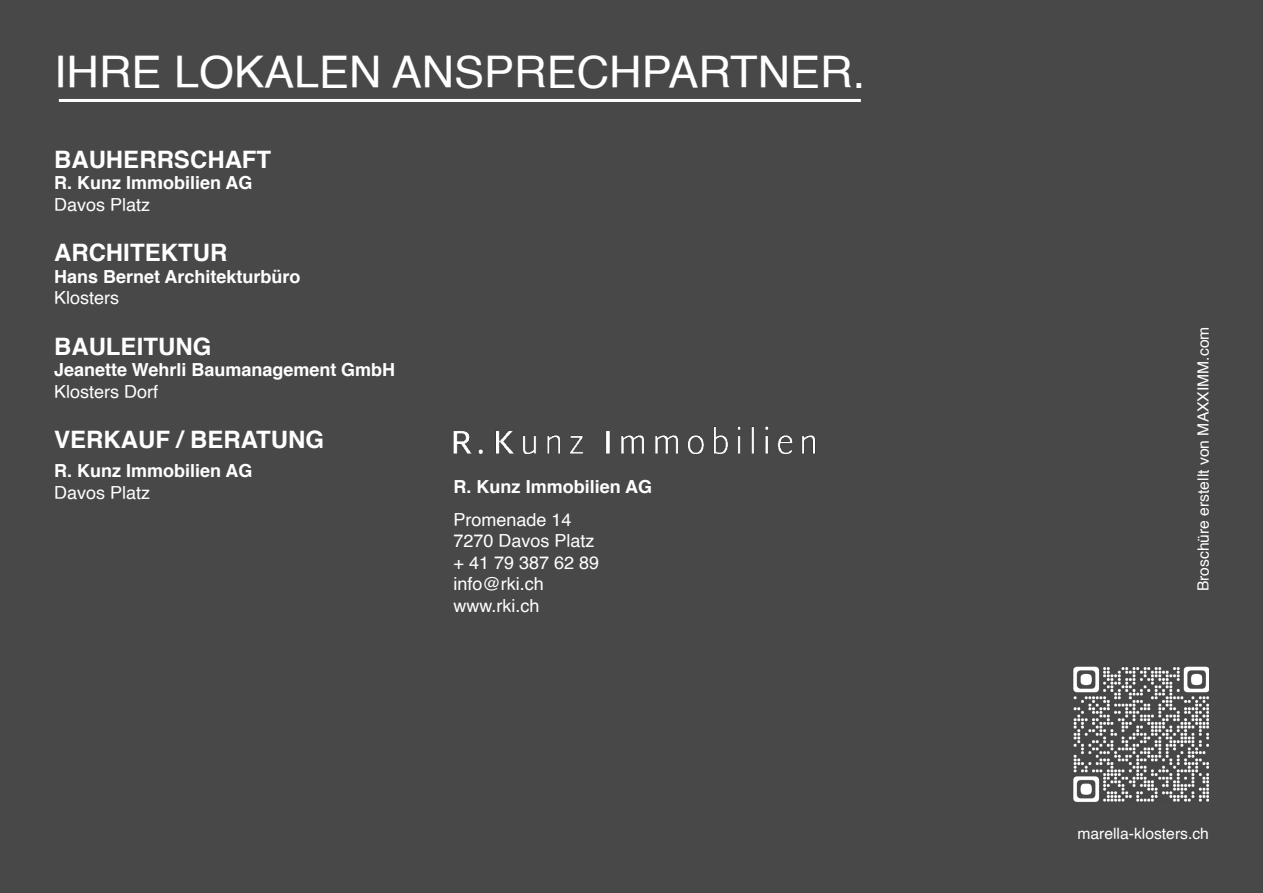
<style>
.page{position:relative;width:1263px;height:893px;background:#474847}
.page>*{position:absolute;margin:0;border:0;box-sizing:border-box;transform-origin:0 0}
.t1{font:45px "Helvetica";color:#fff}
.t2{font:700 24px "Helvetica";color:#fff}
.t3{font:700 18px "Helvetica";color:#fff}
.t4{font:18px/21.6px "Helvetica";color:#fff}
.t5{font:15.6px "Helvetica";color:#fff}
</style>
<div class="page">
<hr style="left:59px;top:99px;width:802px;height:3px;background:#fff">
<img style="left:453px;top:426px;width:363px;height:28px">
<img style="left:1073px;top:666px;width:136px;height:136px">
<h1 class="t1" style="left:54px;top:37px;width:813px">IHRE LOKALEN ANSPRECHPARTNER.</h1>
<h2 class="t2" style="left:54px;top:140px;width:219px">BAUHERRSCHAFT</h2>
<p class="t3" style="left:54px;top:168px;width:200px">R. Kunz Immobilien AG</p>
<p class="t4" style="left:54px;top:194px;width:98px">Davos Platz</p>
<h2 class="t2" style="left:54px;top:233px;width:175px">ARCHITEKTUR</h2>
<p class="t3" style="left:54px;top:262px;width:248px">Hans Bernet Architekturbüro</p>
<p class="t4" style="left:54px;top:288px;width:67px">Klosters</p>
<h2 class="t2" style="left:54px;top:327px;width:159px">BAULEITUNG</h2>
<p class="t3" style="left:54px;top:355px;width:343px">Jeanette Wehrli Baumanagement GmbH</p>
<p class="t4" style="left:54px;top:381px;width:106px">Klosters Dorf</p>
<h2 class="t2" style="left:54px;top:421px;width:272px">VERKAUF / BERATUNG</h2>
<p class="t3" style="left:54px;top:456px;width:200px">R. Kunz Immobilien AG</p>
<p class="t4" style="left:54px;top:482px;width:98px">Davos Platz</p>
<p class="t3" style="left:454px;top:472px;width:200px">R. Kunz Immobilien AG</p>
<p class="t4" style="left:453px;top:509px;width:147px">Promenade 14<br>7270 Davos Platz + 41 79 387 62 89 info@rki.ch www.rki.ch</p>
<p class="t5" style="left:1191px;top:591px;width:266px;rotate:-90deg">Broschüre erstellt von MAXXIMM.com</p>
<p class="t5" style="left:1077px;top:821px;width:133px">marella-klosters.ch</p>
</div>
